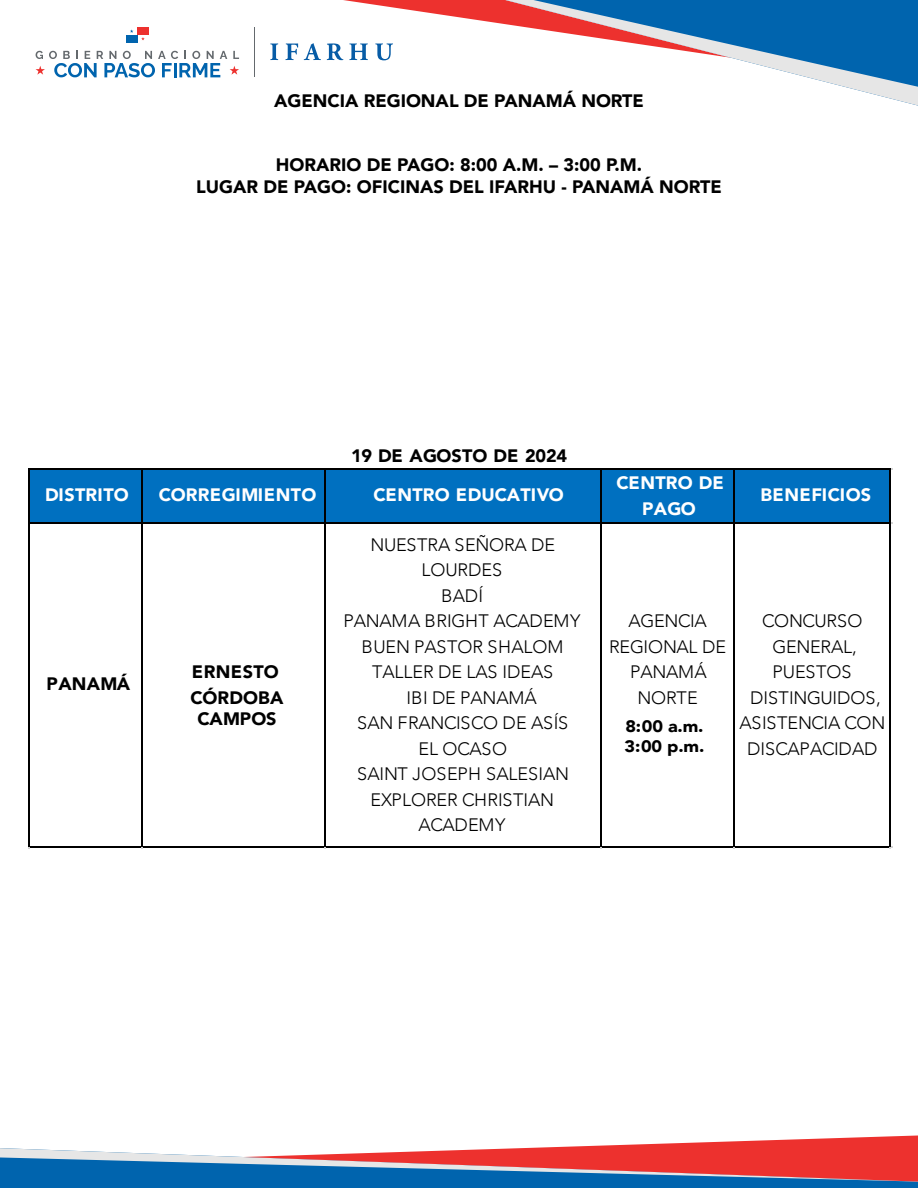
<style>
.page{position:relative;width:918px;height:1188px;background:#fff}
.page>*{position:absolute;margin:0;border:0;box-sizing:border-box;transform-origin:0 0}
.t1{font:300 18px/25.5px "Avenir";letter-spacing:-.01em;color:#000;text-align:center}
.t2{font:900 18px/21.6px "Avenir";color:#000;text-align:center}
.t3{font:900 18px/25.5px "Avenir";letter-spacing:.015em;color:#fff;text-align:center}
.t4{font:900 16.65px/20px "Avenir";color:#000;scale:1.09 1}
</style>
<div class="page">
<div style="left:137px;top:28px;width:12px;height:7px;background:#ed312e"></div>
<div style="left:126px;top:35px;width:11px;height:8px;background:#0064ae"></div>
<svg style="left:36px;top:51px;width:203px;height:26px"></svg>
<hr style="left:254px;top:28px;width:1px;height:49px;background:#64696d">
<svg style="left:270px;top:43px;width:8px;height:17px"></svg>
<svg style="left:285px;top:43px;width:13px;height:17px"></svg>
<svg style="left:304px;top:43px;width:17px;height:17px"></svg>
<svg style="left:0;top:1136px;width:918px;height:52px"></svg>
<svg style="left:327px;top:0;width:171px;height:60px"></svg>
<svg style="left:498px;top:0;width:420px;height:106px"></svg>
<div style="left:28px;top:468px;width:863px;height:56px;background:#0070c0"></div>
<hr style="left:30px;top:468px;width:861px;height:2px;background:#000">
<hr style="left:30px;top:522px;width:861px;height:2px;background:#000">
<hr style="left:28px;top:468px;width:2px;height:380px;background:#000">
<hr style="left:141px;top:470px;width:2px;height:378px;background:#000">
<hr style="left:324px;top:470px;width:2px;height:378px;background:#000">
<hr style="left:600px;top:470px;width:2px;height:378px;background:#000">
<hr style="left:734px;top:470px;width:1px;height:378px;background:#000">
<hr style="left:30px;top:846px;width:861px;height:2px;background:#000">
<hr style="left:890px;top:470px;width:1px;height:378px;background:#000">
<p class="t2" style="left:274px;top:89px;width:371px">AGENCIA REGIONAL DE PANAMÁ NORTE</p>
<p class="t2" style="left:196px;top:154px;width:527px">HORARIO DE PAGO: 8:00 A.M. – 3:00 P.M.<br>LUGAR DE PAGO: OFICINAS DEL IFARHU - PANAMÁ NORTE</p>
<p class="t2" style="left:351px;top:444px;width:218px">19 DE AGOSTO DE 2024</p>
<p class="t3" style="left:45px;top:482px;width:85px">DISTRITO</p>
<p class="t3" style="left:159px;top:482px;width:159px">CORREGIMIENTO</p>
<p class="t3" style="left:374px;top:482px;width:192px">CENTRO EDUCATIVO</p>
<p class="t2" style="left:46px;top:672px;width:85px">PANAMÁ</p>
<p class="t2" style="left:191px;top:659px;width:94px;line-height:25.5px;text-align:left">ERNESTO<br>CÓRDOBA</p>
<p class="t2" style="left:197px;top:708px;width:81px">CAMPOS</p>
<p class="t1" style="left:370px;top:532px;width:186px">NUESTRA SEÑORA DE</p>
<p class="t1" style="left:421px;top:557px;width:82px">LOURDES</p>
<p class="t1" style="left:441px;top:583px;width:44px">BADÍ</p>
<p class="t1" style="left:343px;top:608px;width:238px">PANAMA BRIGHT ACADEMY</p>
<p class="t1" style="left:361px;top:634px;width:204px">BUEN PASTOR SHALOM</p>
<p class="t1" style="left:372px;top:659px;width:183px">TALLER DE LAS IDEAS</p>
<p class="t1" style="left:407px;top:685px;width:132px">IBI DE PANAMÁ</p>
<p class="t1" style="left:357px;top:710px;width:213px">SAN FRANCISCO DE ASÍS</p>
<p class="t1" style="left:419px;top:736px;width:90px">EL OCASO</p>
<p class="t1" style="left:357px;top:761px;width:214px">SAINT JOSEPH SALESIAN</p>
<p class="t1" style="left:371px;top:787px;width:185px">EXPLORER CHRISTIAN</p>
<p class="t1" style="left:419px;top:812px;width:88px">ACADEMY</p>
<p class="t3" style="left:617px;top:470px;width:109px">CENTRO DE<br>PAGO</p>
<p class="t3" style="left:761px;top:482px;width:112px">BENEFICIOS</p>
<p class="t1" style="left:609px;top:608px;width:119px">AGENCIA<br>REGIONAL DE<br>PANAMÁ<br>NORTE</p>
<p class="t4" style="left:625px;top:716px;width:75px">8:00 a.m.<br>3:00 p.m.</p>
<p class="t1" style="left:740px;top:608px;width:148px">CONCURSO<br>GENERAL,<br>PUESTOS<br>DISTINGUIDOS,<br>ASISTENCIA CON<br>DISCAPACIDAD</p>
</div>
